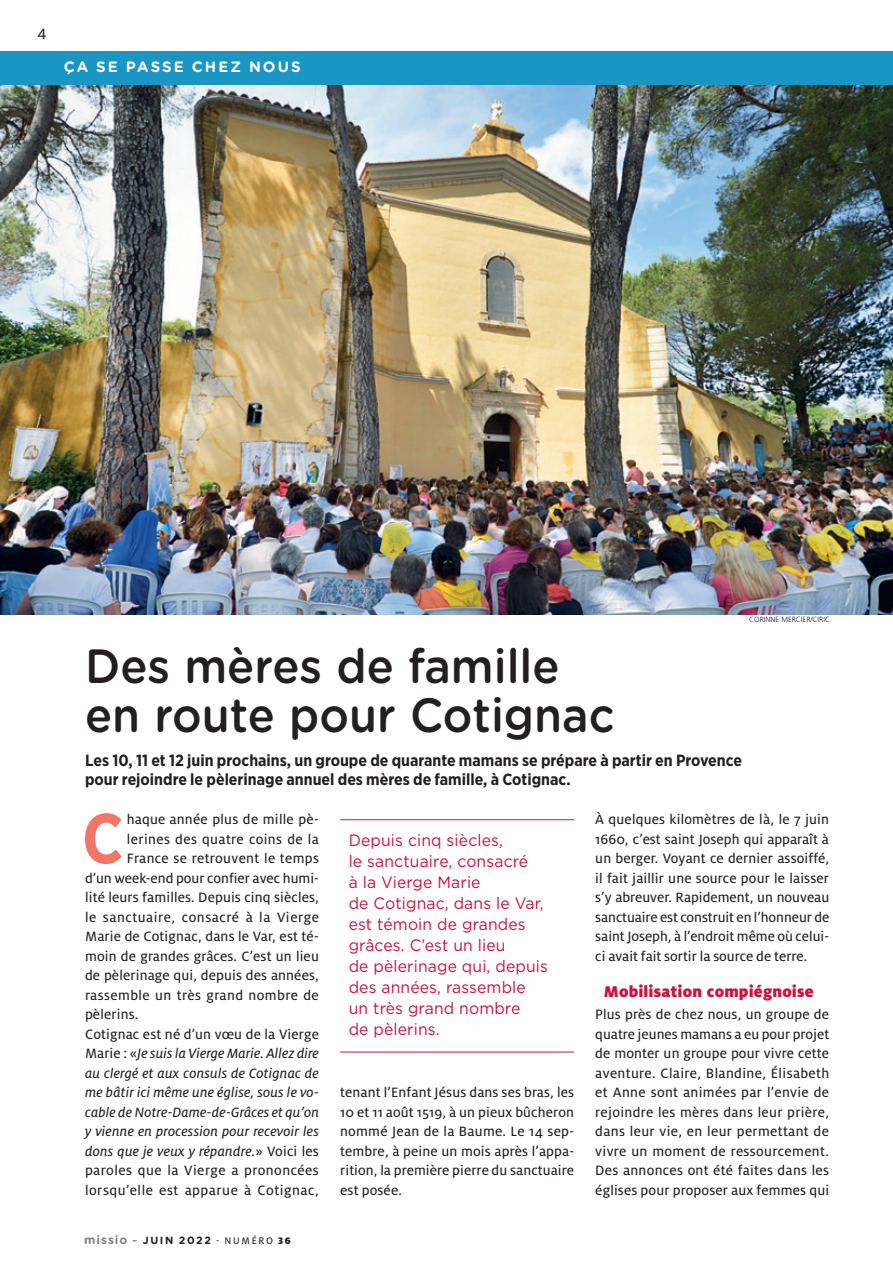
<style>
.page{position:relative;width:893px;height:1263px;background:#fff}
.page>*{position:absolute;margin:0;border:0;box-sizing:border-box;transform-origin:0 0}
.ARTICLE-Texte_Lettri{font:700 70.65px "Gotham Narrow";color:#f27666;scale:.95 1}
.ARTICLE-Titre{font:500 48px/49.5px "Gotham Rounded";color:#231f20;scale:.94 1}
.ARTICLE-inter{font:900 17.25px "Milo OT";letter-spacing:.01em;color:#cd123d}
.ARTICLE-exergue{font:16.5px/21px "Gotham";letter-spacing:.01em;color:#cd123d;scale:.95 1}
.t1{font:16.5px "Milo OT Text";color:#231f20}
.ARTICLE-Chapo{font:700 16.2px/19.5px "Gotham Narrow";color:#231f20}
.ARTICLE-Texte{font:15px/19.5px "Milo OT Text";letter-spacing:.005em;color:#231f20;text-align:justify}
.ARTICLE-Texte-2{font:15px/19.5px "Milo OT Text Ita";letter-spacing:.01em;color:#231f20;text-align:justify}
.ARTICLE-Texte_Lettri-2{font:15px "Milo OT Text";letter-spacing:.01em;color:#231f20}
.ARTICLE-Texte_Lettri-3{font:15px "Milo OT Text";letter-spacing:.04em;color:#231f20}
.ARTICLE-Texte_Lettri-4{font:15px "Milo OT Text";letter-spacing:.03em;color:#231f20}
.Rubriques_bandeau{font:700 15px "Gotham Rounded";letter-spacing:.14em;color:#fff}
.t2{font:700 10.5px "Gotham Rounded";letter-spacing:.15em;color:#231f20}
.PHOTO-crédit{font:300 7.5px "Frutiger";color:#231f20}
.s1{font-family:"Milo OT Text"}
.s2{font-size:12px;color:#808285}
.s3{font-style:italic;color:#808285}
.s4{font-family:"Milo OT Text";font-weight:400}
.s5{font-family:"Milo OT";font-weight:900}
</style>
<div class="page">
<div style="left:0;top:51px;width:893px;height:34px;background:#1a96c5"></div>
<img style="left:0;top:85px;width:893px;height:529px">
<hr style="left:340px;top:819px;width:234px;height:1px;background:#cd123d">
<hr style="left:340px;top:1052px;width:234px;height:1px;background:#cd123d">
<p class="t1" style="left:38px;top:24px;width:11px">4</p>
<p class="Rubriques_bandeau" style="left:64px;top:56px;width:239px">ÇA SE PASSE CHEZ NOUS</p>
<p class="PHOTO-crédit" style="left:749px;top:615px;width:82px">CORINNE MERCIER/CIRIC</p>
<p class="ARTICLE-Titre" style="left:85px;top:639px;width:565px">Des mères de famille en route pour Cotignac</p>
<p class="ARTICLE-Chapo" style="left:85px;top:750px;width:658px">Les 10, 11 et 12 juin prochains, un groupe de quarante mamans se prépare à partir en Provence pour rejoindre le pèlerinage annuel des mères de famille, à Cotignac.</p>
<p class="ARTICLE-Texte_Lettri" style="left:82px;top:793px;width:45px">C</p>
<p class="ARTICLE-Texte_Lettri-2" style="left:127px;top:811px;width:193px">haque année plus de mille pè-</p>
<p class="ARTICLE-Texte" style="left:595px;top:810px;width:235px">À quelques kilomètres de là, le 7 juin 1660, c’est saint Joseph qui apparaît à un berger. Voyant ce dernier assoiffé, il fait jaillir une source pour le laisser s’y abreuver. Rapidement, un nouveau sanctuaire est construit en l’honneur de saint Joseph, à l’endroit même où celui&shy;ci avait fait sortir la source de terre.</p>
<p class="ARTICLE-inter" style="left:604px;top:981px;width:211px">Mobilisation compiégnoise</p>
<p class="ARTICLE-Texte" style="left:595px;top:1005px;width:235px">Plus près de chez nous, un groupe de quatre jeunes mamans a eu pour projet de monter un groupe pour vivre cette aventure. Claire, Blandine, Élisabeth et Anne sont animées par l’envie de rejoindre les mères dans leur prière, dans leur vie, en leur permettant de vivre un moment de ressourcement.<br>Des annonces ont été faites dans les églises pour proposer aux femmes qui</p>
<p class="ARTICLE-exergue" style="left:349px;top:829px;width:211px">Depuis cinq siècles,<br>le sanctuaire, consacré<br>à la Vierge Marie<br>de Cotignac, dans le Var, est témoin de grandes grâces. C’est un lieu<br>de pèlerinage qui, depuis des années, rassemble un très grand nombre<br>de pèlerins.</p>
<p class="ARTICLE-Texte_Lettri-2" style="left:127px;top:831px;width:193px">lerines des quatre coins de la</p>
<p class="ARTICLE-Texte_Lettri-2" style="left:127px;top:850px;width:194px">France se retrouvent le temps</p>
<p class="ARTICLE-Texte_Lettri-2" style="left:85px;top:870px;width:235px">d’un week-end pour confier avec humi-</p>
<p class="ARTICLE-Texte_Lettri-2" style="left:85px;top:889px;width:235px">lité leurs familles. Depuis cinq siècles,</p>
<p class="ARTICLE-Texte_Lettri-3" style="left:85px;top:909px;width:235px">le sanctuaire, consacré à la Vierge</p>
<p class="ARTICLE-Texte_Lettri-2" style="left:85px;top:928px;width:235px">Marie de Cotignac, dans le Var, est té-</p>
<p class="ARTICLE-Texte_Lettri-2" style="left:85px;top:948px;width:235px">moin de grandes grâces. C’est un lieu</p>
<p class="ARTICLE-Texte_Lettri-2" style="left:85px;top:967px;width:235px">de pèlerinage qui, depuis des années,</p>
<p class="ARTICLE-Texte_Lettri-4" style="left:85px;top:987px;width:235px">rassemble un très grand nombre de</p>
<p class="ARTICLE-Texte_Lettri-2" style="left:85px;top:1006px;width:55px">pèlerins.</p>
<p class="ARTICLE-Texte-2" style="left:85px;top:1024px;width:235px"><span class="s1">Cotignac est né d’un vœu de la Vierge Marie : «</span>Je suis la Vierge Marie. Allez dire au clergé et aux consuls de Cotignac de me bâtir ici même une église, sous le vo&shy;cable de Notre-Dame-de-Grâces et qu’on y vienne en procession pour recevoir les dons que je veux y répandre.<span class="s1">» Voici les paroles que la Vierge a prononcées lorsqu’elle est apparue à Cotignac,</span></p>
<p class="ARTICLE-Texte" style="left:340px;top:1083px;width:235px">tenant l’Enfant Jésus dans ses bras, les 10 et 11 août 1519, à un pieux bûcheron nommé Jean de la Baume. Le 14 sep&shy;tembre, à peine un mois après l’appa&shy;rition, la première pierre du sanctuaire est posée.</p>
<p class="t2" style="left:84px;top:1232px;width:208px"><span class="s2">missio</span> <span class="s3">~</span> Juin 2022 <span class="s4">- NUMÉRO</span> <span class="s5">36</span></p>
</div>
